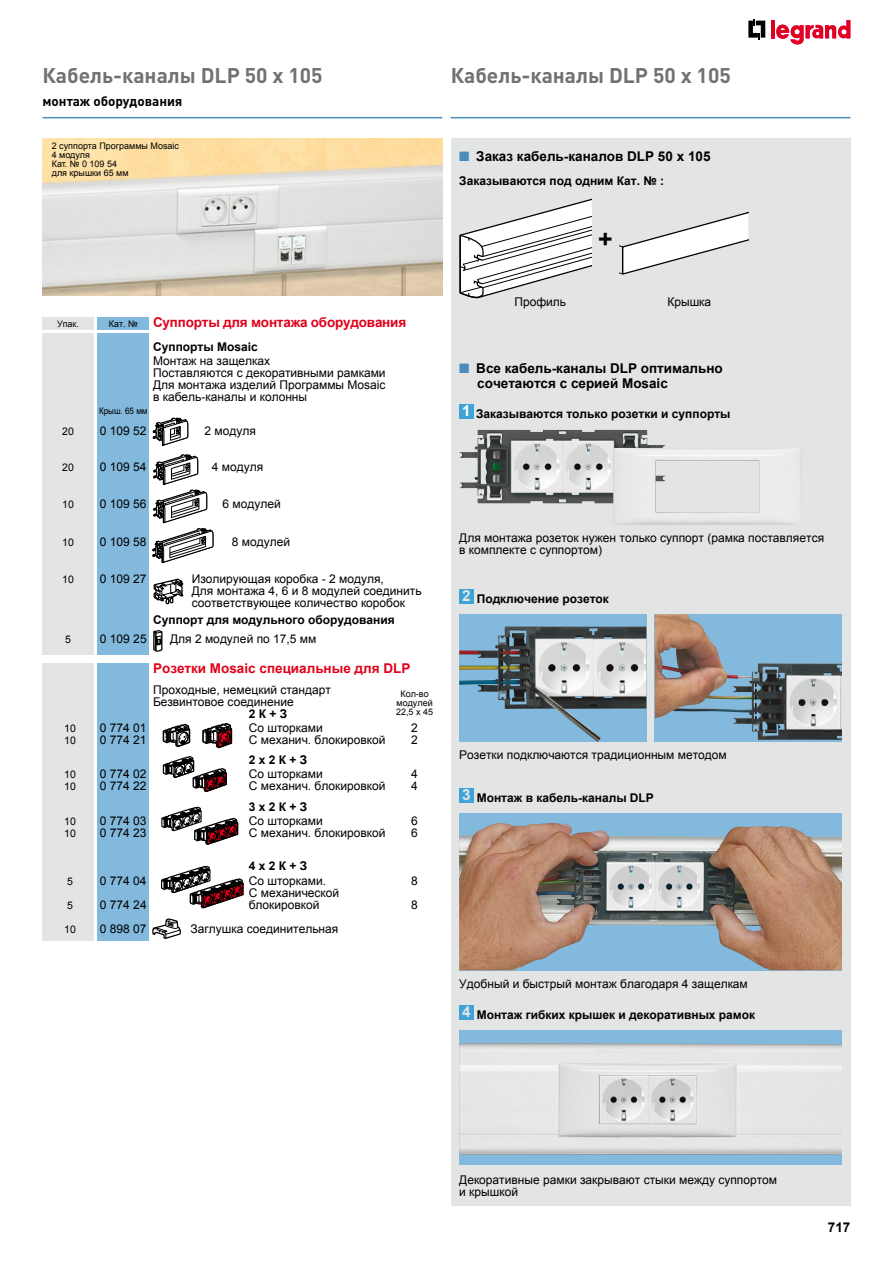
<style>
.page{position:relative;width:893px;height:1263px;background:#fff}
.page>*{position:absolute;margin:0;border:0;box-sizing:border-box;transform-origin:0 0}
.t1{font:700 24.9px "Arial";color:#000}
.t2{font:700 21px "DIN Pro";color:#707172}
.t3{font:700 13.5px/15px "Arial";color:#000}
.t4{font:700 13.5px "Arial";letter-spacing:-.015em;color:#e2001a}
.t5{font:700 13.5px "DIN Pro";color:#000}
.t6{font:12px/12px "Arial";color:#000}
.t7{font:700 12px "Arial";color:#000}
.t8{font:10.5px "Arial";color:#000}
.t9{font:9px/9px "Arial";color:#000}
.t10{font:9px "Arial";color:#000;scale:.9 1}
.s1{color:#4a8cbb}
.s2{font-weight:400;font-size:9px;color:#000}
.s3{font-weight:700}
</style>
<div class="page">
<svg style="left:748px;top:19px;width:17px;height:20px"></svg>
<hr style="left:771px;top:20px;width:4px;height:18px;background:#e2001a">
<svg style="left:776px;top:20px;width:74px;height:25px"></svg>
<hr style="left:43px;top:117px;width:399px;height:1px;background:#4a8cbb">
<hr style="left:451px;top:117px;width:399px;height:1px;background:#4a8cbb">
<img style="left:43px;top:138px;width:399px;height:158px">
<div style="left:43px;top:317px;width:51px;height:13px;background:#e3e4e4"></div>
<div style="left:98px;top:317px;width:51px;height:13px;background:#83b9dd"></div>
<div style="left:43px;top:334px;width:51px;height:321px;background:#e3e4e4"></div>
<div style="left:98px;top:334px;width:51px;height:321px;background:#83b9dd"></div>
<svg style="left:153px;top:630px;width:9px;height:22px"></svg>
<svg style="left:154px;top:579px;width:29px;height:25px"></svg>
<svg style="left:153px;top:417px;width:35px;height:29px"></svg>
<svg style="left:152px;top:454px;width:62px;height:109px"></svg>
<div style="left:451px;top:138px;width:399px;height:1067px;background:#e3e4e4"></div>
<div style="left:459px;top:614px;width:187px;height:128px;background:#83b9dd"></div>
<img style="left:459px;top:627px;width:187px;height:115px">
<img style="left:655px;top:614px;width:187px;height:126px">
<div style="left:459px;top:404px;width:14px;height:14px;background:#3fa3d7"></div>
<div style="left:459px;top:589px;width:14px;height:14px;background:#3fa3d7"></div>
<div style="left:459px;top:813px;width:383px;height:157px;background:#83b9dd"></div>
<img style="left:459px;top:823px;width:383px;height:147px">
<div style="left:459px;top:788px;width:14px;height:14px;background:#3fa3d7"></div>
<div style="left:459px;top:1031px;width:383px;height:134px;background:#83b9dd"></div>
<div style="left:459px;top:1005px;width:14px;height:14px;background:#3fa3d7"></div>
<img style="left:459px;top:1043px;width:383px;height:112px">
<svg style="left:459px;top:199px;width:132px;height:99px"></svg>
<svg style="left:619px;top:212px;width:129px;height:63px"></svg>
<img style="left:459px;top:430px;width:24px;height:57px">
<img style="left:613px;top:448px;width:187px;height:77px">
<div style="left:98px;top:663px;width:51px;height:278px;background:#83b9dd"></div>
<div style="left:43px;top:663px;width:51px;height:278px;background:#e3e4e4"></div>
<svg style="left:152px;top:918px;width:29px;height:21px"></svg>
<svg style="left:163px;top:724px;width:27px;height:23px"></svg>
<svg style="left:202px;top:723px;width:30px;height:25px"></svg>
<svg style="left:163px;top:756px;width:64px;height:36px"></svg>
<svg style="left:161px;top:806px;width:77px;height:39px"></svg>
<svg style="left:161px;top:865px;width:83px;height:43px"></svg>
<p class="t2" style="left:43px;top:61px;width:282px">Кабель-каналы DLP 50 х 105</p>
<p class="t5" style="left:43px;top:92px;width:141px">монтаж оборудования</p>
<p class="t9" style="left:52px;top:141px;width:129px">2 суппорта Программы Mosaic<br>4 модуля<br>Кат. № 0 109 54<br>для крышки 65 мм</p>
<p class="t2" style="left:451px;top:61px;width:282px">Кабель-каналы DLP 50 х 105</p>
<p class="t3" style="left:459px;top:149px;width:253px"><span class="s1">■</span> Заказ кабель-каналов DLP 50 х 105</p>
<p class="t7" style="left:459px;top:173px;width:206px">Заказываются под одним Кат. № :</p>
<p class="t1" style="left:598px;top:223px;width:16px">+</p>
<p class="t9" style="left:57px;top:319px;width:24px">Упак.</p>
<p class="t4" style="left:109px;top:313px;width:299px"><span class="s2">Кат. №</span> Суппорты для монтажа оборудования</p>
<p class="t6" style="left:153px;top:339px;width:119px;line-height:14.1px"><span class="s3">Суппорты Mosaic<br></span>Монтаж на защелках</p>
<p class="t6" style="left:153px;top:367px;width:234px;text-align:justify">Поставляются с декоративными рамками Для монтажа изделий Программы Mosaic в кабель-каналы и колонны</p>
<p class="t10" style="left:99px;top:405px;width:55px">Крыш. 65 мм</p>
<p class="t8" style="left:62px;top:425px;width:13px">20</p>
<p class="t6" style="left:100px;top:425px;width:48px">0 109 52</p>
<p class="t6" style="left:205px;top:425px;width:53px">2 модуля</p>
<p class="t8" style="left:62px;top:460px;width:13px">20</p>
<p class="t6" style="left:100px;top:461px;width:48px">0 109 54</p>
<p class="t6" style="left:212px;top:461px;width:53px">4 модуля</p>
<p class="t8" style="left:62px;top:498px;width:13px">10</p>
<p class="t6" style="left:100px;top:498px;width:48px">0 109 56</p>
<p class="t6" style="left:222px;top:498px;width:60px">6 модулей</p>
<p class="t8" style="left:62px;top:535px;width:13px">10</p>
<p class="t6" style="left:100px;top:536px;width:48px">0 109 58</p>
<p class="t6" style="left:232px;top:536px;width:60px">8 модулей</p>
<p class="t8" style="left:62px;top:573px;width:13px">10</p>
<p class="t6" style="left:100px;top:573px;width:48px">0 109 27</p>
<p class="t6" style="left:192px;top:573px;width:231px">Изолирующая коробка - 2 модуля,<br>Для монтажа 4, 6 и 8 модулей соединить соответствующее количество коробок</p>
<p class="t7" style="left:153px;top:612px;width:243px">Суппорт для модульного оборудования</p>
<p class="t8" style="left:65px;top:632px;width:7px">5</p>
<p class="t6" style="left:100px;top:633px;width:48px">0 109 25</p>
<p class="t6" style="left:170px;top:633px;width:148px">Для 2 модулей по 17,5 мм</p>
<p class="t4" style="left:153px;top:659px;width:259px">Розетки Mosaic специальные для DLP</p>
<p class="t6" style="left:153px;top:684px;width:179px">Проходные, немецкий стандарт</p>
<p class="t9" style="left:400px;top:689px;width:30px">Кол-во</p>
<p class="t6" style="left:153px;top:696px;width:142px">Безвинтовое соединение</p>
<p class="t9" style="left:396px;top:698px;width:38px">модулей</p>
<p class="t7" style="left:249px;top:705px;width:40px">2 К+З</p>
<p class="t9" style="left:396px;top:707px;width:39px">22,5 x 45</p>
<p class="t8" style="left:64px;top:721px;width:13px">10</p>
<p class="t6" style="left:100px;top:722px;width:48px">0 774 01</p>
<p class="t6" style="left:249px;top:722px;width:76px">Со шторками</p>
<p class="t6" style="left:411px;top:722px;width:8px">2</p>
<p class="t8" style="left:64px;top:733px;width:13px">10</p>
<p class="t6" style="left:100px;top:734px;width:48px">0 774 21</p>
<p class="t6" style="left:249px;top:734px;width:138px">С механич. блокировкой</p>
<p class="t6" style="left:411px;top:734px;width:8px">2</p>
<p class="t7" style="left:249px;top:752px;width:60px">2 x 2 К+З</p>
<p class="t8" style="left:64px;top:768px;width:13px">10</p>
<p class="t6" style="left:100px;top:768px;width:48px">0 774 02</p>
<p class="t6" style="left:249px;top:768px;width:76px">Со шторками</p>
<p class="t6" style="left:411px;top:768px;width:8px">4</p>
<p class="t8" style="left:64px;top:780px;width:13px">10</p>
<p class="t6" style="left:100px;top:780px;width:48px">0 774 22</p>
<p class="t6" style="left:249px;top:780px;width:138px">С механич. блокировкой</p>
<p class="t6" style="left:411px;top:780px;width:8px">4</p>
<p class="t7" style="left:249px;top:799px;width:60px">3 x 2 К+З</p>
<p class="t8" style="left:64px;top:814px;width:13px">10</p>
<p class="t6" style="left:100px;top:815px;width:48px">0 774 03</p>
<p class="t6" style="left:249px;top:815px;width:76px">Со шторками</p>
<p class="t6" style="left:411px;top:815px;width:8px">6</p>
<p class="t8" style="left:64px;top:826px;width:13px">10</p>
<p class="t6" style="left:100px;top:827px;width:48px">0 774 23</p>
<p class="t6" style="left:249px;top:827px;width:138px">С механич. блокировкой</p>
<p class="t6" style="left:411px;top:827px;width:8px">6</p>
<p class="t7" style="left:249px;top:858px;width:60px">4 x 2 К+З</p>
<p class="t8" style="left:67px;top:874px;width:7px">5</p>
<p class="t6" style="left:100px;top:874px;width:48px">0 774 04</p>
<p class="t6" style="left:249px;top:874px;width:79px">Со шторками.</p>
<p class="t6" style="left:411px;top:874px;width:8px">8</p>
<p class="t6" style="left:249px;top:886px;width:92px">С механической</p>
<p class="t8" style="left:67px;top:898px;width:7px">5</p>
<p class="t6" style="left:100px;top:898px;width:48px">0 774 24</p>
<p class="t6" style="left:249px;top:898px;width:72px">блокировкой</p>
<p class="t6" style="left:411px;top:898px;width:8px">8</p>
<p class="t8" style="left:64px;top:922px;width:13px">10</p>
<p class="t6" style="left:100px;top:923px;width:48px">0 898 07</p>
<p class="t6" style="left:191px;top:923px;width:149px">Заглушка соединительная</p>
<p class="t6" style="left:514px;top:296px;width:53px">Профиль</p>
<p class="t6" style="left:667px;top:296px;width:45px">Крышка</p>
<p class="t3" style="left:477px;top:362px;width:247px;text-indent:-18px"><span class="s1">■</span> Все кабель-каналы DLP оптимально сочетаются с серией Mosaic</p>
<p class="t7" style="left:462px;top:406px;width:270px"><sup>1</sup> Заказываются только розетки и суппорты</p>
<p class="t6" style="left:459px;top:532px;width:366px">Для монтажа розеток нужен только суппорт (рамка поставляется в комплекте с суппортом)</p>
<p class="t7" style="left:462px;top:591px;width:148px"><sup>2</sup> Подключение розеток</p>
<p class="t6" style="left:459px;top:749px;width:269px">Розетки подключаются традиционным методом</p>
<p class="t7" style="left:462px;top:790px;width:193px"><sup>3</sup> Монтаж в кабель-каналы DLP</p>
<p class="t6" style="left:459px;top:978px;width:290px">Удобный и быстрый монтаж благодаря 4 защелкам</p>
<p class="t7" style="left:462px;top:1007px;width:295px"><sup>4</sup> Монтаж гибких крышек и декоративных рамок</p>
<p class="t6" style="left:459px;top:1174px;width:319px">Декоративные рамки закрывают стыки между суппортом и крышкой</p>
<p class="t3" style="left:828px;top:1220px;width:24px">717</p>
</div>
